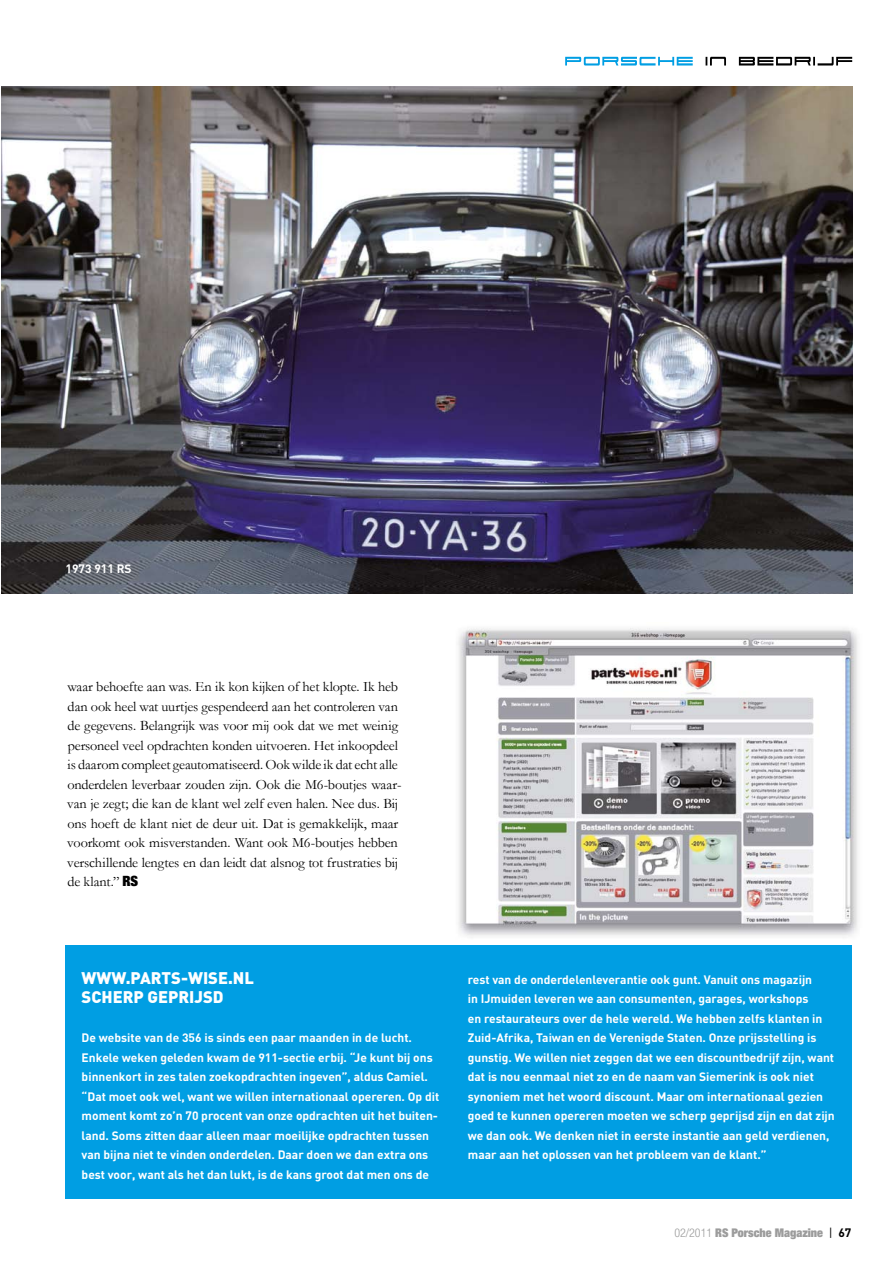
<style>
.page{position:relative;width:893px;height:1263px;background:#fff}
.page>*{position:absolute;margin:0;border:0;box-sizing:border-box;transform-origin:0 0}
.t1{font:900 16.5px/19.5px "DIN";color:#fff}
.t2{font:14.25px/19.5px "Garamond";letter-spacing:-.01em;color:#000}
.t3{font:700 12px/19.5px "DIN";color:#fff}
.t4{font:900 condensed 12px "Helvetica Neue LT Pro";color:#9c9c9c}
.s1{font-family:"Helvetica Neue LT Pro";font-weight:900;font-stretch:condensed}
.s2{font-weight:300}
.s3{font-family:"DIN";font-weight:400;font-stretch:normal;color:#000}
.s4{font-family:"DIN";font-weight:700;font-stretch:normal;color:#000}
</style>
<div class="page">
<svg style="left:706px;top:57px;width:146px;height:9px"></svg>
<svg style="left:565px;top:57px;width:128px;height:9px"></svg>
<img style="left:2px;top:87px;width:850px;height:507px">
<div style="left:66px;top:945px;width:786px;height:253px;background:#009ee3"></div>
<img style="left:458px;top:628px;width:400px;height:308px">
<p class="t3" style="left:66px;top:559px;width:68px">1973 911 RS</p>
<p class="t2" style="left:67px;top:677px;width:336px">waar behoefte aan was. En ik kon kijken of het klopte. Ik heb dan ook heel wat uurtjes gespendeerd aan het controleren van de gegevens. Belangrijk was voor mij ook dat we met weinig personeel veel opdrachten konden uitvoeren. Het inkoopdeel is daarom compleet geautomatiseerd. Ook wilde ik dat echt alle onderdelen leverbaar zouden zijn. Ook die M6-boutjes waar&shy;van je zegt; die kan de klant wel zelf even halen. Nee dus. Bij ons hoeft de klant niet de deur uit. Dat is gemakkelijk, maar voorkomt ook misverstanden. Want ook M6-boutjes hebben verschillende lengtes en dan leidt dat alsnog tot frustraties bij de klant.” <span class="s1">RS</span></p>
<h1 class="t1" style="left:82px;top:967px;width:174px">WWW.PARTS-WISE.NL<br>SCHERP GEPRIJSD</h1>
<p class="t3" style="left:82px;top:1028px;width:359px">De website van de 356 is sinds een paar maanden in de lucht.<br>Enkele weken geleden kwam de 911-sectie erbij. “Je kunt bij ons binnenkort in zes talen zoekopdrachten ingeven”, aldus Camiel. “Dat moet ook wel, want we willen internationaal opereren. Op dit moment komt zo’n 70 procent van onze opdrachten uit het buiten&shy;land. Soms zitten daar alleen maar moeilijke opdrachten tussen van bijna niet te vinden onderdelen. Daar doen we dan extra ons best voor, want als het dan lukt, is de kans groot dat men ons de</p>
<p class="t3" style="left:468px;top:969px;width:368px">rest van de onderdelenleverantie ook gunt. Vanuit ons magazijn<br>in IJmuiden leveren we aan consumenten, garages, workshops<br>en restaurateurs over de hele wereld. We hebben zelfs klanten in Zuid-Afrika, Taiwan en de Verenigde Staten. Onze prijsstelling is gunstig. We willen niet zeggen dat we een discountbedrijf zijn, want dat is nou eenmaal niet zo en de naam van Siemerink is ook niet synoniem met het woord discount. Maar om internationaal gezien goed te kunnen opereren moeten we scherp geprijsd zijn en dat zijn we dan ook. We denken niet in eerste instantie aan geld verdienen, maar aan het oplossen van het probleem van de klant.”</p>
<p class="t4" style="left:674px;top:1225px;width:179px"><span class="s2">02/2011</span> RS Porsche Magazine <span class="s3">|</span> <span class="s4">67</span></p>
</div>
